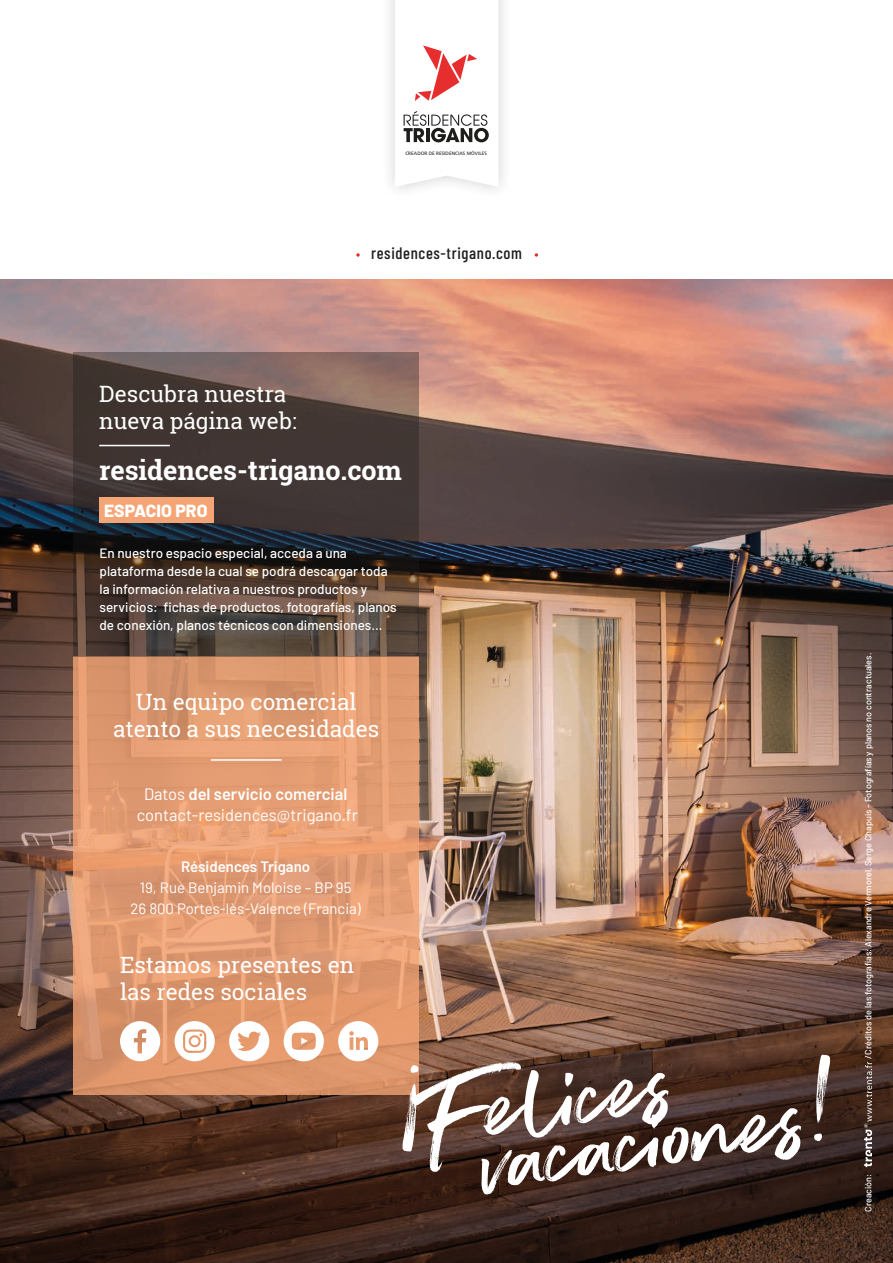
<style>
.page{position:relative;width:893px;height:1263px;background:#fff}
.page>*{position:absolute;margin:0;border:0;box-sizing:border-box;transform-origin:0 0}
.t1{font:125.55px "Super Fly Two";color:#fff}
.t2{font:700 27px "Roboto Slab";color:#fff}
.t3{font:22.5px/27px "Roboto Slab";color:#fff}
.t4{font:800 17.55px "Barlow";color:#fff}
.t5{font:16.5px/21px "Barlow";color:#fff;text-align:center}
.t6{font:500 16.5px "Barlow Condensed";letter-spacing:.04em;color:#1d1d1b}
.t7{font:15px/21px "Barlow";color:#fff;text-align:center}
.t8{font:600 15px "Barlow";color:#fff}
.t9{font:500 13.5px/18px "Barlow";color:#fff}
.t10{font:500 9px "Barlow";color:#fff}
.t11{font:4.8px "Frutiger";color:#1d1d1b}
.s1{font-weight:600}
</style>
<div class="page">
<img style="left:0;top:279px;width:893px;height:984px">
<svg style="left:73px;top:657px;width:346px;height:438px;background:#e19a71"></svg>
<svg style="left:120px;top:1021px;width:40px;height:40px"></svg>
<svg style="left:175px;top:1021px;width:40px;height:40px"></svg>
<svg style="left:229px;top:1021px;width:40px;height:40px"></svg>
<svg style="left:284px;top:1021px;width:40px;height:40px"></svg>
<svg style="left:338px;top:1021px;width:40px;height:40px"></svg>
<svg style="left:74px;top:353px;width:345px;height:304px;background:#4b3d38"></svg>
<hr style="left:99px;top:445px;width:71px;height:1px;background:#fff">
<div style="left:99px;top:497px;width:114px;height:26px;background:#f5a575"></div>
<div style="left:380px;top:0;width:133px;height:200px;background:#1d1d1b;opacity:.2"></div>
<svg style="left:395px;top:0;width:104px;height:187px"></svg>
<svg style="left:864px;top:1062px;width:8px;height:105px"></svg>
<hr style="left:211px;top:759px;width:71px;height:2px;background:#fff">
<svg style="left:356px;top:253px;width:4px;height:4px"></svg>
<svg style="left:535px;top:253px;width:3px;height:4px"></svg>
<p class="t11" style="left:405px;top:150px;width:83px">CREADOR DE RESIDENCIAS MÓVILES</p>
<p class="t6" style="left:371px;top:242px;width:152px">residences-trigano.com</p>
<h3 class="t3" style="left:99px;top:380px;width:199px">Descubra nuestra nueva página web:</h3>
<h2 class="t2" style="left:99px;top:452px;width:304px">residences-trigano.com</h2>
<p class="t4" style="left:104px;top:497px;width:105px">ESPACIO PRO</p>
<p class="t9" style="left:100px;top:543px;width:299px">En nuestro espacio especial, acceda a una plataforma desde la cual se podrá descargar toda la información relativa a nuestros productos y servicios: fichas de productos, fotografías, planos de conexión, planos técnicos con dimensiones…</p>
<h3 class="t3" style="left:113px;top:688px;width:268px;text-align:center">Un equipo comercial atento a sus necesidades</h3>
<p class="t5" style="left:137px;top:782px;width:223px">Datos <span class="s1">del servicio comercial </span>contact-residences@trigano.fr</p>
<p class="t8" style="left:181px;top:855px;width:130px">Résidences Trigano</p>
<p class="t7" style="left:131px;top:875px;width:232px">19, Rue Benjamin Moloise – BP 95<br>26 800 Portes-lès-Valence (Francia)</p>
<h3 class="t3" style="left:120px;top:951px;width:236px">Estamos presentes en las redes sociales</h3>
<h1 class="t1" style="left:475px;top:1090px;width:357px;rotate:-8deg">vacaciones!</h1>
<h1 class="t1" style="left:386px;top:1048px;width:285px;rotate:-8deg">¡Felices</h1>
<p class="t10" style="left:862px;top:1058px;width:407px;rotate:-90deg">/Créditos de las fotografías: Alexandre Vermorel, Serge Chapuis - Fotografías y planos no contractuales.</p>
<p class="t10" style="left:862px;top:1212px;width:40px;rotate:-90deg">Creación:</p>
</div>
